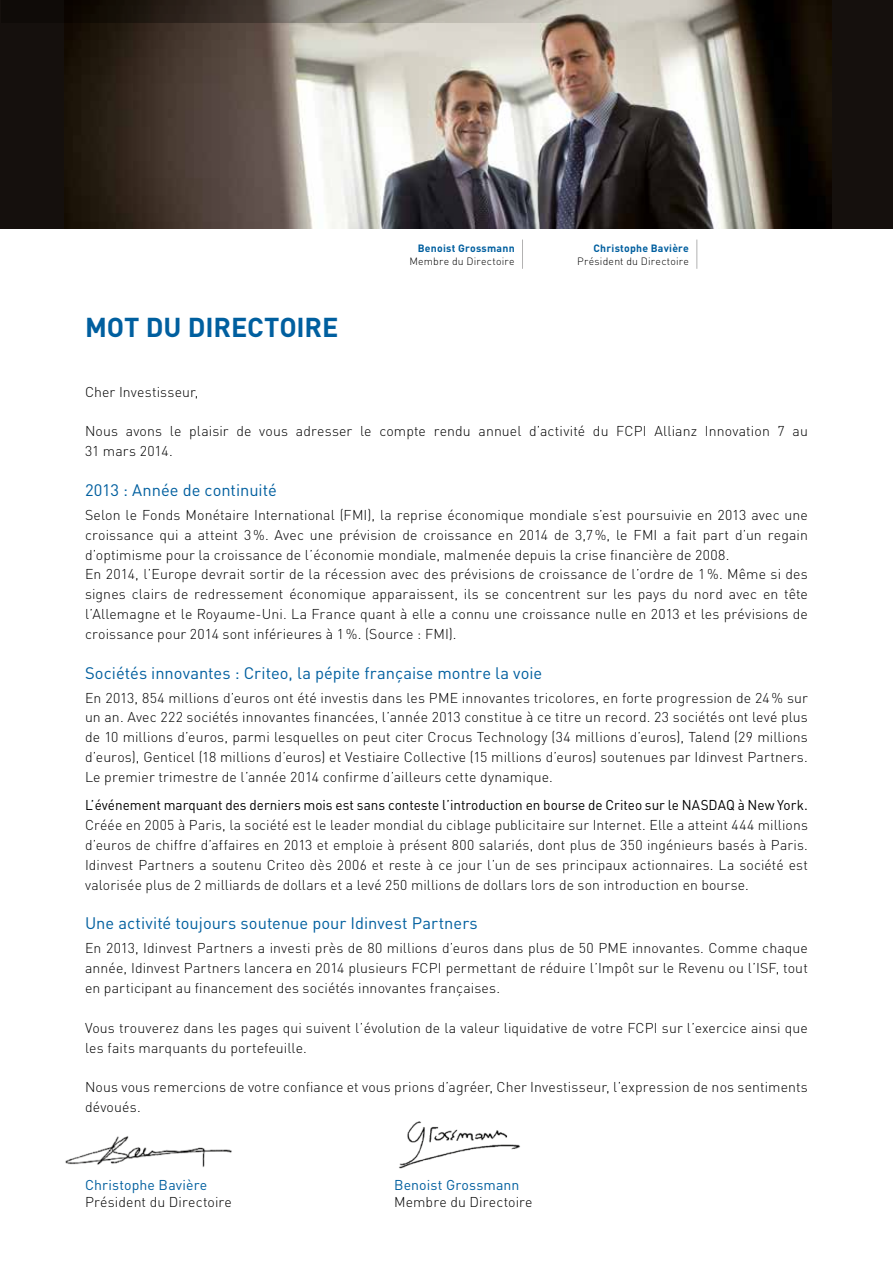
<style>
.page{position:relative;width:893px;height:1263px;background:#fff}
.page>*{position:absolute;margin:0;border:0;box-sizing:border-box;transform-origin:0 0}
.t1{font:700 27px "DIN";letter-spacing:-.005em;color:#005f9f}
.t2{font:16.5px "DIN";color:#005f9f}
.t3{font:300 14.1px/19.8px "DIN";letter-spacing:.01em;color:#000}
.t4{font:14.1px "DIN";color:#000;scale:.96 1}
.t5{font:14.1px "DIN";letter-spacing:.01em;color:#005f9f}
.t6{font:300 10.5px "DIN";letter-spacing:.02em;color:#000}
.t7{font:700 10.5px "DIN";letter-spacing:.025em;color:#005f9f}
</style>
<div class="page">
<svg style="left:522px;top:240px;width:1px;height:29px"></svg>
<svg style="left:696px;top:240px;width:1px;height:29px"></svg>
<div style="left:0;top:0;width:893px;height:228px;background:#15100d"></div>
<img style="left:65px;top:23px;width:766px;height:205px">
<svg style="left:64px;top:0;width:768px;height:23px"></svg>
<img style="left:399px;top:1121px;width:121px;height:48px">
<img style="left:65px;top:1136px;width:167px;height:31px">
<h1 class="t1" style="left:85px;top:310px;width:255px">MOT DU DIRECTOIRE</h1>
<p class="t7" style="left:418px;top:242px;width:98px">Benoist Grossmann</p>
<p class="t6" style="left:409px;top:255px;width:107px">Membre du Directoire</p>
<p class="t7" style="left:593px;top:242px;width:97px">Christophe Bavière</p>
<p class="t6" style="left:577px;top:255px;width:113px">Président du Directoire</p>
<p class="t3" style="left:85px;top:381px;width:115px">Cher Investisseur,</p>
<p class="t3" style="left:85px;top:421px;width:724px">Nous avons le plaisir de vous adresser le compte rendu annuel d’activité du FCPI Allianz Innovation 7 au<br>31 mars 2014.</p>
<p class="t2" style="left:85px;top:479px;width:193px">2013 : Année de continuité</p>
<p class="t3" style="left:85px;top:505px;width:724px">Selon le Fonds Monétaire International (FMI), la reprise économique mondiale s’est poursuivie en 2013 avec une croissance qui a atteint 3%. Avec une prévision de croissance en 2014 de 3,7%, le FMI a fait part d’un regain d’optimisme pour la croissance de l’économie mondiale, malmenée depuis la crise financière de 2008.<br>En 2014, l’Europe devrait sortir de la récession avec des prévisions de croissance de l’ordre de 1%. Même si des signes clairs de redressement économique apparaissent, ils se concentrent sur les pays du nord avec en tête l’Allemagne et le Royaume-Uni. La France quant à elle a connu une croissance nulle en 2013 et les prévisions de croissance pour 2014 sont inférieures à 1%. (Source : FMI).</p>
<p class="t2" style="left:85px;top:662px;width:459px">Sociétés innovantes : Criteo, la pépite française montre la voie</p>
<p class="t3" style="left:85px;top:687px;width:724px;text-align:justify">En 2013, 854 millions d’euros ont été investis dans les PME innovantes tricolores, en forte progression de 24% sur un an. Avec 222 sociétés innovantes financées, l’année 2013 constitue à ce titre un record. 23 sociétés ont levé plus de 10 millions d’euros, parmi lesquelles on peut citer Crocus Technology (34 millions d’euros), Talend (29 millions d’euros), Genticel (18 millions d’euros) et Vestiaire Collective (15 millions d’euros) soutenues par Idinvest Partners.<br>Le premier trimestre de l’année 2014 confirme d’ailleurs cette dynamique.</p>
<p class="t4" style="left:85px;top:796px;width:754px">L’événement marquant des derniers mois est sans conteste l’introduction en bourse de Criteo sur le NASDAQ à New York.</p>
<p class="t3" style="left:85px;top:815px;width:724px;text-align:justify">Créée en 2005 à Paris, la société est le leader mondial du ciblage publicitaire sur Internet. Elle a atteint 444 millions d’euros de chiffre d’affaires en 2013 et emploie à présent 800 salariés, dont plus de 350 ingénieurs basés à Paris.<br>Idinvest Partners a soutenu Criteo dès 2006 et reste à ce jour l’un de ses principaux actionnaires. La société est valorisée plus de 2 milliards de dollars et a levé 250 millions de dollars lors de son introduction en bourse.</p>
<p class="t2" style="left:85px;top:913px;width:394px">Une activité toujours soutenue pour Idinvest Partners</p>
<p class="t3" style="left:85px;top:938px;width:724px;text-align:justify">En 2013, Idinvest Partners a investi près de 80 millions d’euros dans plus de 50 PME innovantes. Comme chaque année, Idinvest Partners lancera en 2014 plusieurs FCPI permettant de réduire l’Impôt sur le Revenu ou l’ISF, tout en participant au financement des sociétés innovantes françaises.</p>
<p class="t3" style="left:85px;top:1017px;width:724px">Vous trouverez dans les pages qui suivent l’évolution de la valeur liquidative de votre FCPI sur l’exercice ainsi que les faits marquants du portefeuille.</p>
<p class="t3" style="left:85px;top:1077px;width:724px">Nous vous remercions de votre confiance et vous prions d’agréer, Cher Investisseur, l’expression de nos sentiments dévoués.</p>
<p class="t5" style="left:85px;top:1176px;width:124px">Christophe Bavière</p>
<p class="t5" style="left:394px;top:1176px;width:127px">Benoist Grossmann</p>
<p class="t3" style="left:85px;top:1192px;width:148px">Président du Directoire</p>
<p class="t3" style="left:394px;top:1192px;width:140px">Membre du Directoire</p>
</div>
